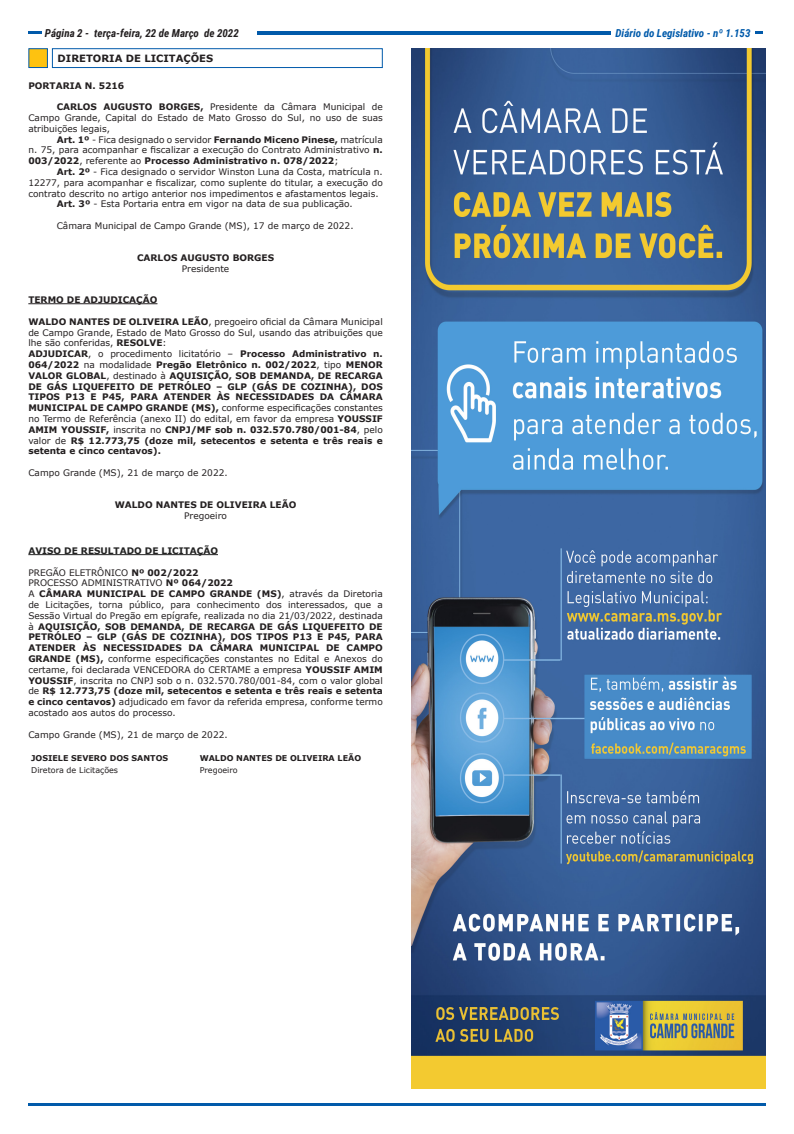
<style>
.page{position:relative;width:794px;height:1134px;background:#fff}
.page>*{position:absolute;margin:0;border:0;box-sizing:border-box;transform-origin:0 0}
.t1{font:italic 700 11px "Roboto Condensed";color:#231f20}
.t2{font:italic 700 11px "Roboto Condensed";color:#015aaa}
.Título_Seção{font:700 10px "Verdana";color:#231f20}
.t3{font:9px/10.8px "Verdana";color:#231f20;text-align:justify}
.t4{font:700 9px/10.8px "Verdana";color:#231f20;text-align:justify}
.t5{font:700 9px "Verdana";color:#222}
.t6{font:700 8px "Verdana";color:#231f20}
.t7{font:8px "Verdana";color:#231f20}
.s1{font-weight:700}
.s2{font-weight:400}
</style>
<div class="page">
<svg style="left:28px;top:31px;width:13px;height:3px"></svg>
<hr style="left:28px;top:1103px;width:737px;height:3px;background:#015aaa">
<svg style="left:755px;top:31px;width:8px;height:3px"></svg>
<hr style="left:257px;top:32px;width:354px;height:3px;background:#015aaa">
<div style="left:28px;top:48px;width:20px;height:20px;background:#fec210;border:1px solid #015aaa"></div>
<div style="left:52px;top:48px;width:331px;height:20px;background:#fff;border:1px solid #015aaa"></div>
<hr style="left:28px;top:303px;width:129px;height:1px;background:#231f20">
<hr style="left:28px;top:554px;width:190px;height:1px;background:#222">
<img style="left:411px;top:48px;width:354px;height:1041px">
<p class="t1" style="left:45px;top:25px;width:195px">Página 2 - terça-feira, 22 de Março de 2022</p>
<p class="t2" style="left:615px;top:25px;width:136px">Diário do Legislativo - nº 1.153</p>
<p class="Título_Seção" style="left:58px;top:51px;width:157px">DIRETORIA DE LICITAÇÕES</p>
<p class="t4" style="left:28px;top:80px;width:97px">PORTARIA N. 5216</p>
<p class="t3" style="left:28px;top:101px;width:356px;text-indent:28px"><span class="s1">CARLOS AUGUSTO BORGES,</span> Presidente da Câmara Municipal de Campo Grande, Capital do Estado de Mato Grosso do Sul, no uso de suas atribuições legais,</p>
<p class="t3" style="left:28px;top:134px;width:356px;text-indent:28px"><span class="s1">Art. 1º</span> - Fica designado o servidor <span class="s1">Fernando Miceno Pinese,</span> matrícula n. 75, para acompanhar e fiscalizar a execução do Contrato Administrativo <span class="s1">n.<br>003/2022</span>, referente ao <span class="s1">Processo Administrativo n. 078/2022</span>;</p>
<p class="t3" style="left:28px;top:166px;width:356px;text-indent:28px"><span class="s1">Art. 2º</span> - Fica designado o servidor Winston Luna da Costa, matrícula n.<br>12277, para acompanhar e fiscalizar, como suplente do titular, a execução do contrato descrito no artigo anterior nos impedimentos e afastamentos legais.</p>
<p class="t3" style="left:57px;top:199px;width:298px"><span class="s1">Art. 3º</span> - Esta Portaria entra em vigor na data de sua publicação.</p>
<p class="t3" style="left:57px;top:220px;width:298px">Câmara Municipal de Campo Grande (MS), 17 de março de 2022.</p>
<p class="t4" style="left:137px;top:253px;width:138px">CARLOS AUGUSTO BORGES</p>
<p class="t3" style="left:182px;top:263px;width:49px">Presidente</p>
<p class="t4" style="left:28px;top:294px;width:131px">TERMO DE ADJUDICAÇÃO</p>
<p class="t3" style="left:28px;top:316px;width:356px"><span class="s1">WALDO NANTES DE OLIVEIRA LEÃO</span>, pregoeiro oficial da Câmara Municipal de Campo Grande, Estado de Mato Grosso do Sul, usando das atribuições que lhe são conferidas, <span class="s1">RESOLVE</span>:</p>
<p class="t4" style="left:28px;top:348px;width:356px">ADJUDICAR<span class="s2">, o procedimento licitatório –</span> Processo Administrativo n.<br>064/2022 <span class="s2">na modalidade</span> Pregão Eletrônico n. 002/2022<span class="s2">, tipo</span> MENOR VALOR GLOBAL<span class="s2">, destinado à</span> AQUISIÇÃO, SOB DEMANDA, DE RECARGA DE GÁS LIQUEFEITO DE PETRÓLEO – GLP (GÁS DE COZINHA), DOS TIPOS P13 E P45, PARA ATENDER ÀS NECESSIDADES DA CÂMARA MUNICIPAL DE CAMPO GRANDE (MS), <span class="s2">conforme especificações constantes no Termo de Referência (anexo II) do edital, em favor da empresa</span> YOUSSIF AMIM YOUSSIF, <span class="s2">inscrita no</span> CNPJ/MF sob n. 032.570.780/001-84<span class="s2">, pelo valor de</span> R$ 12.773,75 (doze mil, setecentos e setenta e três reais e setenta e cinco centavos).</p>
<p class="t3" style="left:28px;top:467px;width:201px">Campo Grande (MS), 21 de março de 2022.</p>
<p class="t4" style="left:115px;top:499px;width:183px">WALDO NANTES DE OLIVEIRA LEÃO</p>
<p class="t3" style="left:184px;top:510px;width:44px">Pregoeiro</p>
<p class="t5" style="left:28px;top:544px;width:191px">AVISO DE RESULTADO DE LICITAÇÃO</p>
<p class="t3" style="left:28px;top:567px;width:172px">PREGÃO ELETRÔNICO <span class="s1">Nº 002/2022</span></p>
<p class="t3" style="left:28px;top:578px;width:206px">PROCESSO ADMINISTRATIVO <span class="s1">Nº 064/2022</span></p>
<p class="t3" style="left:28px;top:588px;width:356px">A <span class="s1">CÂMARA MUNICIPAL DE CAMPO GRANDE (MS)</span>, através da Diretoria de Licitações, torna público, para conhecimento dos interessados, que a Sessão Virtual do Pregão em epígrafe, realizada no dia 21/03/2022, destinada à <span class="s1">AQUISIÇÃO, SOB DEMANDA, DE RECARGA DE GÁS LIQUEFEITO DE PETRÓLEO – GLP (GÁS DE COZINHA), DOS TIPOS P13 E P45, PARA ATENDER ÀS NECESSIDADES DA CÂMARA MUNICIPAL DE CAMPO GRANDE (MS),</span> conforme especificações constantes no Edital e Anexos do certame, foi declarada VENCEDORA do CERTAME a empresa <span class="s1">YOUSSIF AMIM YOUSSIF</span>, inscrita no CNPJ sob o n. 032.570.780/001-84, com o valor global de <span class="s1">R$ 12.773,75 (doze mil, setecentos e setenta e três reais e setenta e cinco centavos)</span> adjudicado em favor da referida empresa, conforme termo acostado aos autos do processo.</p>
<p class="t3" style="left:28px;top:729px;width:201px">Campo Grande (MS), 21 de março de 2022.</p>
<p class="t6" style="left:31px;top:753px;width:139px">JOSIELE SEVERO DOS SANTOS</p>
<p class="t6" style="left:200px;top:753px;width:163px">WALDO NANTES DE OLIVEIRA LEÃO</p>
<p class="t7" style="left:31px;top:765px;width:88px">Diretora de Licitações</p>
<p class="t7" style="left:200px;top:765px;width:40px">Pregoeiro</p>
</div>
